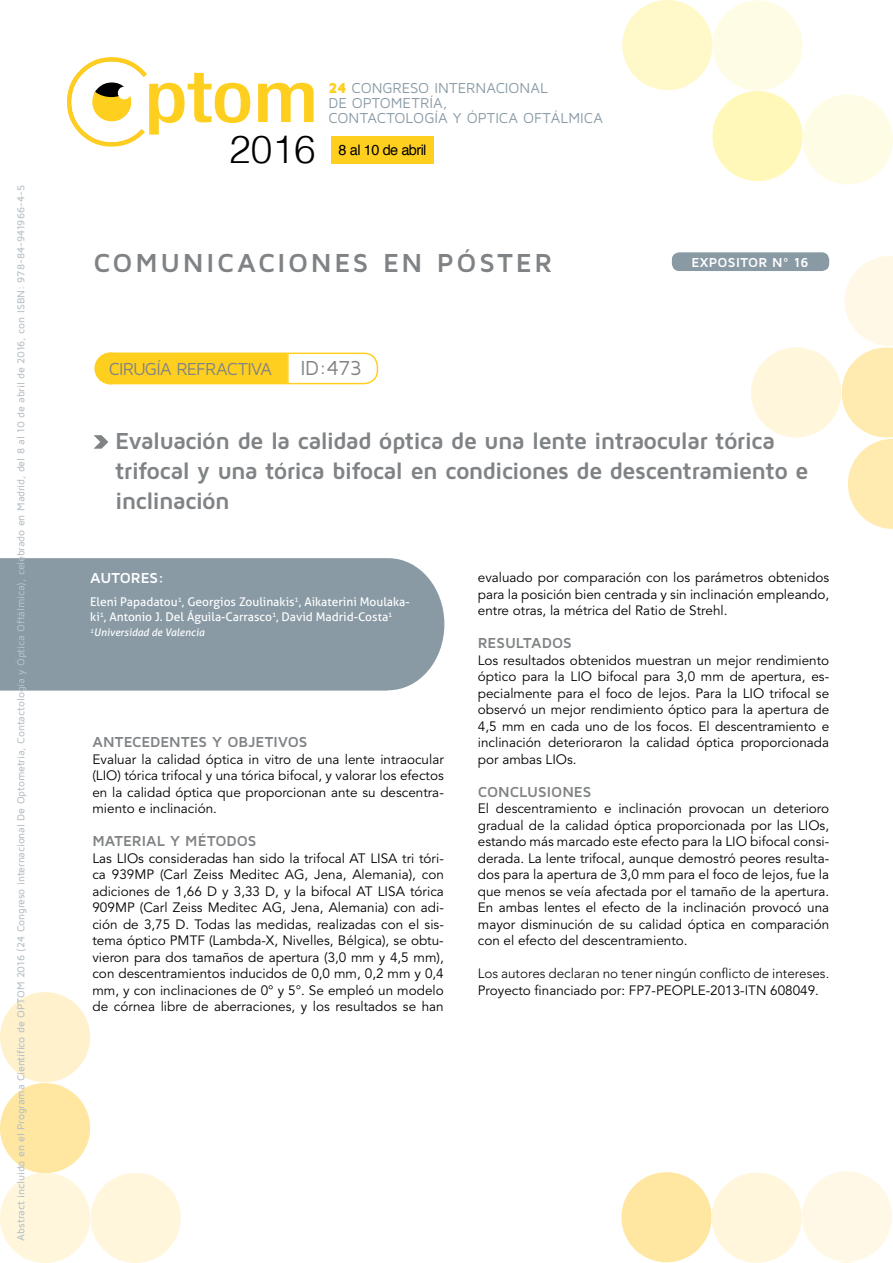
<style>
.page{position:relative;width:893px;height:1263px;background:#fff}
.page>*{position:absolute;margin:0;border:0;box-sizing:border-box;transform-origin:0 0}
.t1{font:300 38.85px "Helvetica";color:#000}
.t2{font:700 27px "Maven Pro";letter-spacing:.095em;color:#808385}
.t3{font:700 24px/30px "Maven Pro";letter-spacing:-.025em;color:#808385}
.t4{font:21px "Maven Pro";color:#808385}
.t5{font:18px "Maven Pro";letter-spacing:-.045em;color:#808385}
.t6{font:700 15px "Maven Pro";letter-spacing:-.005em;color:#808385}
.t7{font:700 15px "Maven Pro";letter-spacing:.005em;color:#fff}
.t8{font:14.85px/14.9px "Maven Pro";letter-spacing:-.005em;color:#899aa5}
.t9{font:14.55px "Helvetica";letter-spacing:-.04em;color:#000}
.t10{font:13.5px/16.5px "Avenir LT Std";color:#000;text-align:justify}
.t11{font:300 13.5px "Avenir LT Std";color:#000}
.t12{font:700 13.5px "Maven Pro";letter-spacing:.025em;color:#fff}
.t13{font:12px/15px "Aller";color:#fff}
.t14{font:500 10.5px "Maven Pro";letter-spacing:-.015em;color:#b6c0c7}
.t15{font:italic 10.5px "Aller";color:#fff}
.s1{font-weight:900;color:#ffcf1f}
</style>
<div class="page">
<div style="left:331px;top:136px;width:103px;height:28px;background:#ffcf1f"></div>
<div style="left:803px;top:94px;width:90px;height:91px;background:#fffce5;border-radius:50%"></div>
<div style="left:622px;top:0;width:90px;height:90px;background:#fff9c9;border-radius:50%"></div>
<div style="left:712px;top:91px;width:91px;height:90px;background:#fff8b9;border-radius:50%"></div>
<div style="left:712px;top:0;width:91px;height:91px;background:#fffce5;border-radius:50%"></div>
<svg style="left:258px;top:83px;width:56px;height:39px"></svg>
<svg style="left:67px;top:57px;width:183px;height:90px"></svg>
<div style="left:802px;top:1171px;width:90px;height:90px;background:#fff8e6;border-radius:50%"></div>
<div style="left:621px;top:1172px;width:91px;height:90px;background:#ffe7a2;border-radius:50%"></div>
<div style="left:712px;top:1172px;width:90px;height:91px;background:#fff6dc;border-radius:50%"></div>
<div style="left:0;top:992px;width:90px;height:90px;background:#fff1cc;border-radius:50%"></div>
<div style="left:0;top:1083px;width:90px;height:90px;background:#ffe7a2;border-radius:50%"></div>
<div style="left:0;top:1173px;width:90px;height:90px;background:#fff6dc;border-radius:50%"></div>
<div style="left:91px;top:1173px;width:90px;height:90px;background:#fff6dc;border-radius:50%"></div>
<svg style="left:842px;top:256px;width:51px;height:273px"></svg>
<div style="left:751px;top:347px;width:90px;height:90px;background:#fff6dc;border-radius:50%"></div>
<div style="left:672px;top:252px;width:157px;height:19px;background:#899aa5;border-radius:8px"></div>
<div style="left:94px;top:352px;width:32px;height:32px;background:#ffcf1f;border-radius:50%"></div>
<div style="left:109px;top:353px;width:178px;height:31px;background:#ffcf1f"></div>
<svg style="left:286px;top:352px;width:93px;height:33px"></svg>
<svg style="left:839px;top:1262px;width:17px;height:1px"></svg>
<svg style="left:94px;top:435px;width:14px;height:14px"></svg>
<div style="left:0;top:558px;width:444px;height:133px;background:#899aa5"></div>
<p class="t14" style="left:14px;top:1240px;width:1057px;rotate:-90deg">Abstract incluido en el Programa Científico de OPTOM 2016 (24 Congreso internacional De Optometría, Contactología y Óptica Oftálmica), celebrado en Madrid, del 8 al 10 de abril de 2016, con ISBN: 978-84-941966-4-5</p>
<p class="t8" style="left:328px;top:80px;width:276px"><span class="s1">24</span> CONGRESO INTERNACIONAL<br>DE OPTOMETRÍA,<br>CONTACTOLOGÍA Y ÓPTICA OFTÁLMICA</p>
<h1 class="t1" style="left:229px;top:118px;width:88px">2016</h1>
<p class="t9" style="left:339px;top:138px;width:89px">8 al 10 de abril</p>
<h2 class="t2" style="left:93px;top:245px;width:308px">comunicaciones EN</h2>
<h2 class="t2" style="left:437px;top:245px;width:117px">PÓSTER</h2>
<h3 class="t5" style="left:109px;top:358px;width:165px">CIRUGÍA REFRACTIVA</h3>
<h3 class="t4" style="left:301px;top:355px;width:63px">ID:473</h3>
<p class="t12" style="left:691px;top:254px;width:119px">EXPOSITOR Nº 16</p>
<h3 class="t3" style="left:115px;top:424px;width:695px">Evaluación de la calidad óptica de una lente intraocular tórica trifocal y una tórica bifocal en condiciones de descentramiento e inclinación</h3>
<p class="t7" style="left:90px;top:568px;width:76px">Autores:</p>
<p class="t13" style="left:90px;top:595px;width:321px">Eleni Papadatou<sup>1</sup>, Georgios Zoulinakis<sup>1</sup>, Aikaterini Moulaka&shy;ki<sup>1</sup>, Antonio J. Del Águila-Carrasco<sup>1</sup>, David Madrid-Costa<sup>1</sup></p>
<p class="t15" style="left:90px;top:626px;width:116px"><sup>1</sup>Universidad de Valencia</p>
<p class="t6" style="left:92px;top:732px;width:217px">Antecedentes y objetivos</p>
<p class="t10" style="left:92px;top:751px;width:353px">Evaluar la calidad óptica in vitro de una lente intraocular (LIO) tórica trifocal y una tórica bifocal, y valorar los efectos en la calidad óptica que proporcionan ante su descentra&shy;miento e inclinación.</p>
<p class="t6" style="left:92px;top:831px;width:166px">Material y métodos</p>
<p class="t10" style="left:92px;top:850px;width:353px">Las LIOs consideradas han sido la trifocal AT LISA tri tóri&shy;ca 939MP (Carl Zeiss Meditec AG, Jena, Alemania), con adiciones de 1,66 D y 3,33 D, y la bifocal AT LISA tórica 909MP (Carl Zeiss Meditec AG, Jena, Alemania) con adi&shy;ción de 3,75 D. Todas las medidas, realizadas con el sis&shy;tema óptico PMTF (Lambda-X, Nivelles, Bélgica), se obtu&shy;vieron para dos tamaños de apertura (3,0 mm y 4,5 mm), con descentramientos inducidos de 0,0 mm, 0,2 mm y 0,4 mm, y con inclinaciones de 0° y 5°. Se empleó un modelo de córnea libre de aberraciones, y los resultados se han</p>
<p class="t10" style="left:478px;top:569px;width:353px">evaluado por comparación con los parámetros obtenidos para la posición bien centrada y sin inclinación empleando, entre otras, la métrica del Ratio de Strehl.</p>
<p class="t6" style="left:478px;top:633px;width:96px">Resultados</p>
<p class="t10" style="left:478px;top:652px;width:353px">Los resultados obtenidos muestran un mejor rendimiento óptico para la LIO bifocal para 3,0 mm de apertura, es&shy;pecialmente para el foco de lejos. Para la LIO trifocal se observó un mejor rendimiento óptico para la apertura de 4,5 mm en cada uno de los focos. El descentramiento e inclinación deterioraron la calidad óptica proporcionada por ambas LIOs.</p>
<p class="t6" style="left:478px;top:782px;width:115px">Conclusiones</p>
<p class="t10" style="left:478px;top:800px;width:353px">El descentramiento e inclinación provocan un deterioro gradual de la calidad óptica proporcionada por las LIOs, estando más marcado este efecto para la LIO bifocal consi&shy;derada. La lente trifocal, aunque demostró peores resulta&shy;dos para la apertura de 3,0 mm para el foco de lejos, fue la que menos se veía afectada por el tamaño de la apertura.<br>En ambas lentes el efecto de la inclinación provocó una mayor disminución de su calidad óptica en comparación con el efecto del descentramiento.</p>
<p class="t11" style="left:478px;top:965px;width:353px">Los autores declaran no tener ningún conflicto de intereses.</p>
<p class="t10" style="left:478px;top:982px;width:343px">Proyecto financiado por: FP7-PEOPLE-2013-ITN 608049.</p>
</div>
